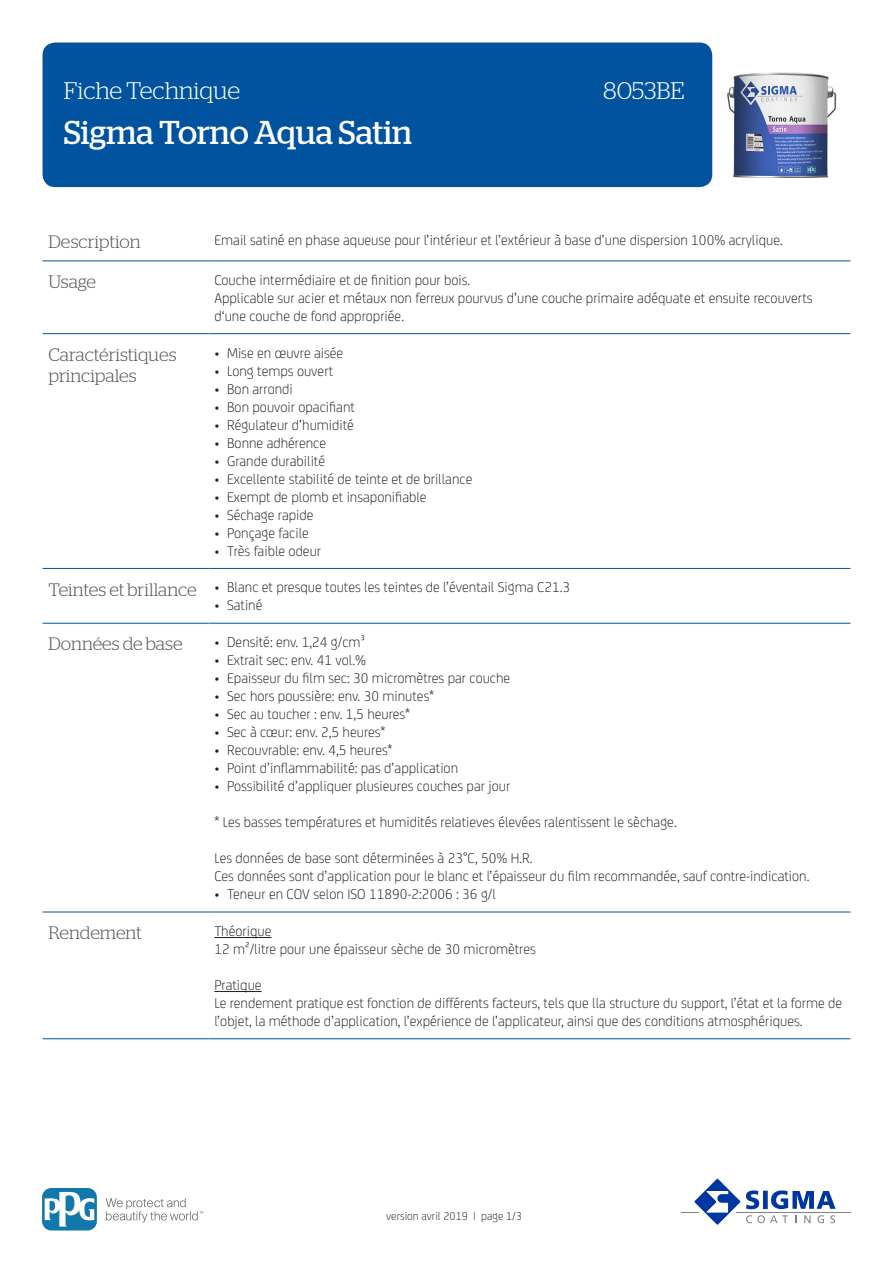
<style>
.page{position:relative;width:893px;height:1263px;background:#fff}
.page>*{position:absolute;margin:0;border:0;box-sizing:border-box;transform-origin:0 0}
.t1{font:33px "Stag";color:#fff}
.RH1{font:300 24px "Stag";color:#fff}
.KOP{font:300 18px/21.6px "Stag";color:#57585a}
.BODY{font:300 15px/18px "FS Joey";color:#231f20}
.t2{font:300 12px "FS Joey";color:#231f20}
</style>
<div class="page">
<div style="left:43px;top:43px;width:669px;height:144px;background:#0153a0;border-radius:13px"></div>
<hr style="left:681px;top:1211px;width:169px;height:1px;background:#808285">
<svg style="left:689px;top:1178px;width:147px;height:47px"></svg>
<svg style="left:106px;top:1198px;width:97px;height:24px"></svg>
<svg style="left:43px;top:1188px;width:54px;height:42px"></svg>
<svg style="left:45px;top:1191px;width:49px;height:35px"></svg>
<hr style="left:43px;top:260px;width:165px;height:1px;background:#0153a0">
<hr style="left:208px;top:260px;width:642px;height:1px;background:#0153a0">
<hr style="left:43px;top:333px;width:165px;height:1px;background:#0153a0">
<hr style="left:208px;top:333px;width:642px;height:1px;background:#0153a0">
<hr style="left:43px;top:568px;width:165px;height:1px;background:#0153a0">
<hr style="left:208px;top:568px;width:642px;height:1px;background:#0153a0">
<hr style="left:43px;top:623px;width:165px;height:1px;background:#0153a0">
<hr style="left:208px;top:623px;width:642px;height:1px;background:#0153a0">
<hr style="left:43px;top:912px;width:165px;height:1px;background:#0153a0">
<hr style="left:208px;top:912px;width:642px;height:1px;background:#0153a0">
<hr style="left:43px;top:1038px;width:165px;height:1px;background:#0153a0">
<hr style="left:208px;top:1038px;width:642px;height:1px;background:#0153a0">
<hr style="left:214px;top:937px;width:57px;height:1px;background:#231f20">
<hr style="left:214px;top:991px;width:48px;height:1px;background:#231f20">
<img style="left:727px;top:72px;width:110px;height:106px">
<p class="RH1" style="left:64px;top:77px;width:178px">Fiche Technique</p>
<p class="RH1" style="left:603px;top:77px;width:83px">8053BE</p>
<p class="t1" style="left:64px;top:114px;width:350px">Sigma Torno Aqua Satin</p>
<p class="KOP" style="left:49px;top:231px;width:94px">Description</p>
<p class="BODY" style="left:214px;top:230px;width:570px">Email satiné en phase aqueuse pour l’intérieur et l’extérieur à base d’une dispersion 100% acrylique.</p>
<p class="KOP" style="left:49px;top:271px;width:49px">Usage</p>
<p class="BODY" style="left:214px;top:270px;width:600px">Couche intermédiaire et de finition pour bois.<br>Applicable sur acier et métaux non ferreux pourvus d’une couche primaire adéquate et ensuite recouverts d‘une couche de fond appropriée.</p>
<p class="KOP" style="left:49px;top:343px;width:130px">Caractéristiques principales</p>
<p class="BODY" style="left:214px;top:343px;width:131px">• Mise en œuvre aisée</p>
<p class="BODY" style="left:214px;top:361px;width:120px">• Long temps ouvert</p>
<p class="BODY" style="left:214px;top:379px;width:80px">• Bon arrondi</p>
<p class="BODY" style="left:214px;top:397px;width:142px">• Bon pouvoir opacifiant</p>
<p class="BODY" style="left:214px;top:415px;width:141px">• Régulateur d’humidité</p>
<p class="BODY" style="left:214px;top:433px;width:113px">• Bonne adhérence</p>
<p class="BODY" style="left:214px;top:451px;width:112px">• Grande durabilité</p>
<p class="BODY" style="left:214px;top:469px;width:260px">• Excellente stabilité de teinte et de brillance</p>
<p class="BODY" style="left:214px;top:487px;width:214px">• Exempt de plomb et insaponifiable</p>
<p class="BODY" style="left:214px;top:505px;width:101px">• Séchage rapide</p>
<p class="BODY" style="left:214px;top:523px;width:96px">• Ponçage facile</p>
<p class="BODY" style="left:214px;top:541px;width:108px">• Très faible odeur</p>
<p class="KOP" style="left:49px;top:578px;width:150px">Teintes et brillance</p>
<p class="BODY" style="left:214px;top:577px;width:357px">• Blanc et presque toutes les teintes de l’éventail Sigma C21.3</p>
<p class="BODY" style="left:214px;top:595px;width:50px">• Satiné</p>
<p class="KOP" style="left:49px;top:633px;width:136px">Données de base</p>
<p class="BODY" style="left:214px;top:632px;width:152px">• Densité: env. 1,24 g/cm³</p>
<p class="BODY" style="left:214px;top:650px;width:153px">• Extrait sec: env. 41 vol.%</p>
<p class="BODY" style="left:214px;top:668px;width:297px">• Epaisseur du film sec: 30 micromètres par couche</p>
<p class="BODY" style="left:214px;top:686px;width:221px">• Sec hors poussière: env. 30 minutes*</p>
<p class="BODY" style="left:214px;top:704px;width:197px">• Sec au toucher : env. 1,5 heures*</p>
<p class="BODY" style="left:214px;top:722px;width:172px">• Sec à cœur: env. 2,5 heures*</p>
<p class="BODY" style="left:214px;top:740px;width:180px">• Recouvrable: env. 4,5 heures*</p>
<p class="BODY" style="left:214px;top:758px;width:245px">• Point d’inflammabilité: pas d’application</p>
<p class="BODY" style="left:214px;top:776px;width:297px">• Possibilité d’appliquer plusieures couches par jour</p>
<p class="BODY" style="left:214px;top:812px;width:464px">* Les basses températures et humidités relatieves élevées ralentissent le sèchage.</p>
<p class="BODY" style="left:214px;top:848px;width:597px">Les données de base sont déterminées à 23°C, 50% H.R.<br>Ces données sont d’application pour le blanc et l’épaisseur du film recommandée, sauf contre-indication.</p>
<p class="BODY" style="left:214px;top:884px;width:283px">• Teneur en COV selon ISO 11890-2:2006 : 36 g/l</p>
<p class="KOP" style="left:49px;top:922px;width:95px">Rendement</p>
<p class="BODY" style="left:214px;top:921px;width:323px">Théorique<br>12 m²/litre pour une épaisseur sèche de 30 micromètres</p>
<p class="BODY" style="left:214px;top:975px;width:629px">Pratique<br>Le rendement pratique est fonction de différents facteurs, tels que lla structure du support, l’état et la forme de l’objet, la méthode d’application, l’expérience de l’applicateur, ainsi que des conditions atmosphériques.</p>
<p class="t2" style="left:386px;top:1208px;width:137px">version avril 2019 | page 1/3</p>
</div>
